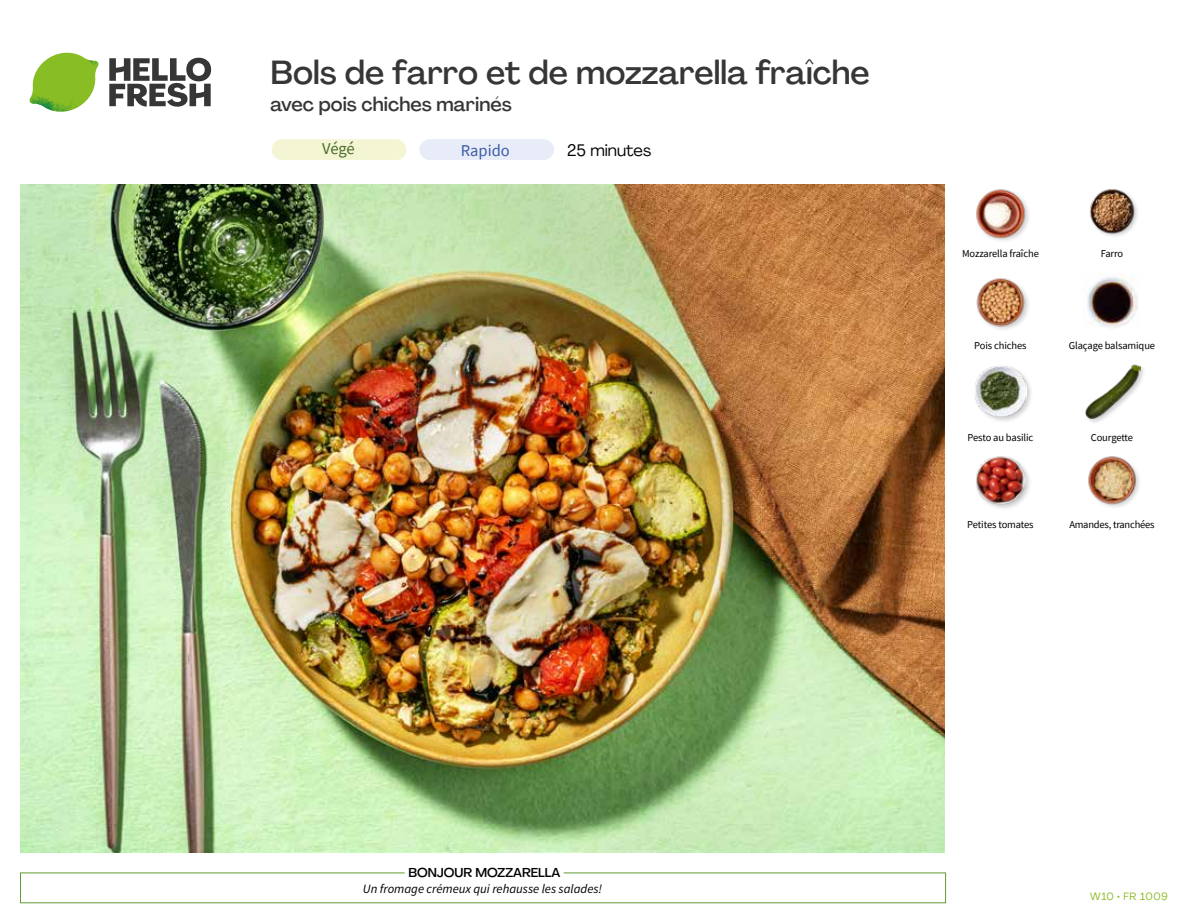
<style>
.page{position:relative;width:1188px;height:918px;background:#fff}
.page>*{position:absolute;margin:0;border:0;box-sizing:border-box;transform-origin:0 0}
.t1{font:500 33px "Agrandir";color:#373636}
.t2{font:500 19.5px "Agrandir";color:#373636}
.t3{font:16.5px "Agrandir";color:#000}
.t4{font:16.5px "Source Sans Pro";color:#3a5ba7}
.t5{font:16.5px "Source Sans Pro";color:#4a6c2a}
.t6{font:italic 12.75px "Source Sans Pro";color:#000}
.t7{font:500 12.75px "Agrandir";color:#000}
.t8{font:10.5px "Source Sans Pro";letter-spacing:-.01em;color:#000}
.t9{font:10.5px "Agrandir";letter-spacing:.05em;color:#89bd24}
</style>
<div class="page">
<svg style="left:109px;top:57px;width:102px;height:50px"></svg>
<svg style="left:34px;top:53px;width:62px;height:40px"></svg>
<img style="left:67px;top:53px;width:32px;height:26px">
<img style="left:33px;top:75px;width:59px;height:11px">
<img style="left:29px;top:79px;width:61px;height:33px">
<img style="left:65px;top:86px;width:27px;height:25px">
<img style="left:21px;top:184px;width:924px;height:668px">
<div style="left:419px;top:139px;width:135px;height:21px;background:#e7ecf8;border-radius:10px"></div>
<div style="left:272px;top:139px;width:134px;height:21px;background:#f3f5d3;border-radius:10px"></div>
<img style="left:1088px;top:456px;width:51px;height:51px">
<div style="left:975px;top:454px;width:57px;height:58px;background:#000;opacity:.2"></div>
<img style="left:976px;top:455px;width:49px;height:50px">
<div style="left:1084px;top:363px;width:63px;height:62px;background:#000;opacity:.2"></div>
<img style="left:1084px;top:363px;width:57px;height:57px">
<div style="left:973px;top:364px;width:60px;height:60px;background:#000;opacity:.2"></div>
<img style="left:975px;top:365px;width:51px;height:52px">
<img style="left:1083px;top:273px;width:55px;height:55px">
<img style="left:976px;top:278px;width:53px;height:51px">
<img style="left:1090px;top:189px;width:48px;height:47px">
<img style="left:976px;top:189px;width:53px;height:52px">
<h1 class="t1" style="left:271px;top:52px;width:601px">Bols de farro et de mozzarella fraîche</h1>
<h2 class="t2" style="left:271px;top:92px;width:243px">avec pois chiches marinés</h2>
<h3 class="t5" style="left:322px;top:138px;width:34px">Végé</h3>
<h3 class="t3" style="left:567px;top:140px;width:86px">25 minutes</h3>
<h3 class="t4" style="left:461px;top:140px;width:50px">Rapido</h3>
<p class="t8" style="left:962px;top:246px;width:78px">Mozzarella fraîche</p>
<p class="t8" style="left:1101px;top:246px;width:24px">Farro</p>
<p class="t8" style="left:974px;top:339px;width:54px">Pois chiches</p>
<p class="t8" style="left:1069px;top:339px;width:88px">Glaçage balsamique</p>
<p class="t8" style="left:968px;top:431px;width:67px">Pesto au basilic</p>
<p class="t8" style="left:1091px;top:431px;width:44px">Courgette</p>
<p class="t8" style="left:967px;top:518px;width:68px">Petites tomates</p>
<p class="t8" style="left:1069px;top:518px;width:87px">Amandes, tranchées</p>
<p class="t7" style="left:408px;top:864px;width:154px">BONJOUR MOZZARELLA</p>
<p class="t6" style="left:363px;top:881px;width:241px">Un fromage crémeux qui rehausse les salades!</p>
<p class="t9" style="left:1090px;top:890px;width:79px">W10 • FR 1009</p>
</div>
